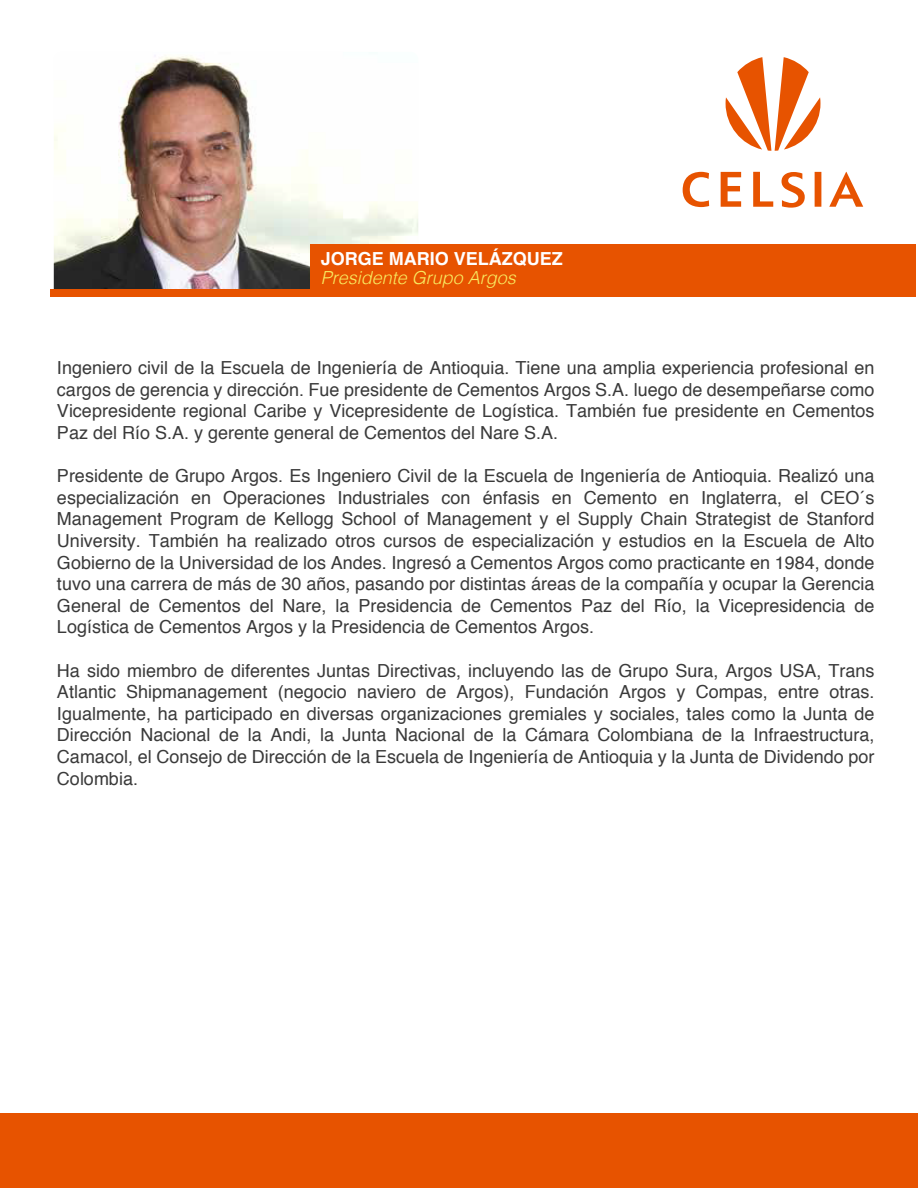
<style>
.page{position:relative;width:918px;height:1188px;background:#fff}
.page>*{position:absolute;margin:0;border:0;box-sizing:border-box;transform-origin:0 0}
.t1{font:18px/21.6px "Helvetica";color:#3a3a3a;text-align:justify}
.t2{font:italic 300 18px "Helvetica";color:#f8eb60}
.t3{font:700 18px "Helvetica";color:#fff}
</style>
<div class="page">
<img style="left:54px;top:55px;width:364px;height:234px">
<svg style="left:683px;top:57px;width:180px;height:151px"></svg>
<div style="left:0;top:1113px;width:918px;height:75px;background:#e75300"></div>
<div style="left:310px;top:244px;width:606px;height:53px;background:#e75300"></div>
<div style="left:51px;top:289px;width:343px;height:8px;background:#e75300"></div>
<p class="t3" style="left:321px;top:244px;width:244px">JORGE MARIO VELÁZQUEZ</p>
<p class="t2" style="left:321px;top:262px;width:197px">Presidente Grupo Argos</p>
<p class="t1" style="left:57px;top:358px;width:819px">Ingeniero civil de la Escuela de Ingeniería de Antioquia. Tiene una amplia experiencia profesional en cargos de gerencia y dirección. Fue presidente de Cementos Argos S.A. luego de desempeñarse como Vicepresidente regional Caribe y Vicepresidente de Logística. También fue presidente en Cementos Paz del Río S.A. y gerente general de Cementos del Nare S.A.</p>
<p class="t1" style="left:57px;top:466px;width:819px">Presidente de Grupo Argos. Es Ingeniero Civil de la Escuela de Ingeniería de Antioquia. Realizó una especialización en Operaciones Industriales con énfasis en Cemento en Inglaterra, el CEO´s Management Program de Kellogg School of Management y el Supply Chain Strategist de Stanford University. También ha realizado otros cursos de especialización y estudios en la Escuela de Alto Gobierno de la Universidad de los Andes. Ingresó a Cementos Argos como practicante en 1984, donde tuvo una carrera de más de 30 años, pasando por distintas áreas de la compañía y ocupar la Gerencia General de Cementos del Nare, la Presidencia de Cementos Paz del Río, la Vicepresidencia de Logística de Cementos Argos y la Presidencia de Cementos Argos.</p>
<p class="t1" style="left:57px;top:660px;width:819px">Ha sido miembro de diferentes Juntas Directivas, incluyendo las de Grupo Sura, Argos USA, Trans Atlantic Shipmanagement (negocio naviero de Argos), Fundación Argos y Compas, entre otras.<br>Igualmente, ha participado en diversas organizaciones gremiales y sociales, tales como la Junta de Dirección Nacional de la Andi, la Junta Nacional de la Cámara Colombiana de la Infraestructura, Camacol, el Consejo de Dirección de la Escuela de Ingeniería de Antioquia y la Junta de Dividendo por Colombia.</p>
</div>
